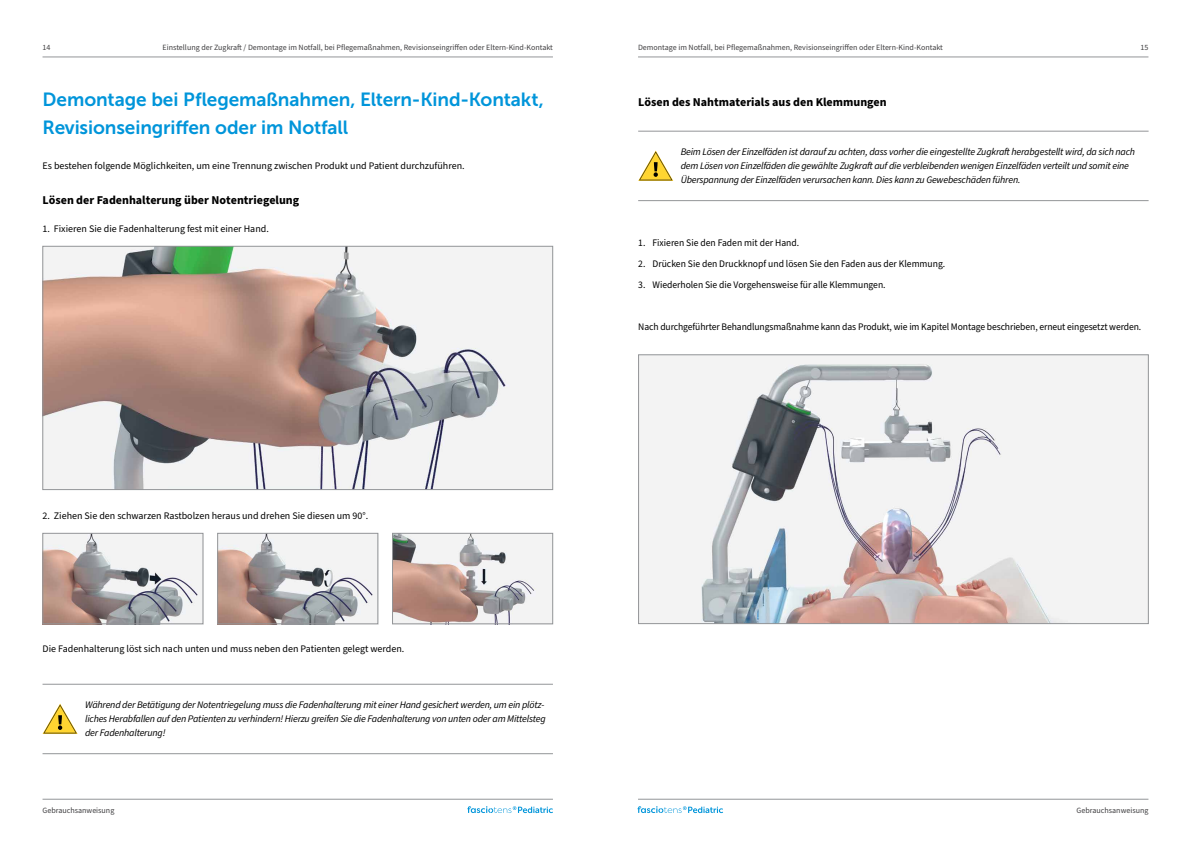
<style>
.page{position:relative;width:1191px;height:842px;background:#fff}
.page>*{position:absolute;margin:0;border:0;box-sizing:border-box;transform-origin:0 0}
.t1{font:19px/28px "Museo Sans 700";letter-spacing:-.005em;color:#0095da}
.t2{font:700 12px "Source Sans Pro";color:#000}
.t3{font:italic 10px/14px "Source Sans Pro";letter-spacing:-.02em;color:#000}
.t4{font:10px "Source Sans Pro";color:#000}
.t5{font:10px "Source Sans Pro";color:#000;scale:.96 1}
.t6{font:8px "Source Sans Pro";color:#414042}
</style>
<div class="page">
<hr style="left:43px;top:57px;width:510px;height:1px;background:#939598">
<hr style="left:638px;top:57px;width:510px;height:1px;background:#939598">
<hr style="left:638px;top:799px;width:510px;height:1px;background:#939598">
<hr style="left:43px;top:799px;width:510px;height:1px;background:#939598">
<svg style="left:467px;top:806px;width:86px;height:7px"></svg>
<svg style="left:637px;top:806px;width:86px;height:7px"></svg>
<hr style="left:43px;top:753px;width:510px;height:1px;background:#939598">
<hr style="left:43px;top:684px;width:510px;height:1px;background:#939598">
<svg style="left:43px;top:704px;width:35px;height:30px"></svg>
<img style="left:45px;top:248px;width:506px;height:240px">
<div style="left:43px;top:246px;width:510px;height:244px;border:1px solid #939598"></div>
<img style="left:45px;top:535px;width:156px;height:87px">
<div style="left:43px;top:533px;width:160px;height:91px;border:1px solid #939598"></div>
<img style="left:219px;top:535px;width:157px;height:87px">
<div style="left:217px;top:533px;width:161px;height:91px;border:1px solid #939598"></div>
<img style="left:394px;top:535px;width:157px;height:87px">
<div style="left:392px;top:533px;width:161px;height:91px;border:1px solid #939598"></div>
<img style="left:640px;top:357px;width:506px;height:265px">
<div style="left:638px;top:355px;width:510px;height:269px;border:1px solid #939598"></div>
<hr style="left:638px;top:200px;width:510px;height:1px;background:#939598">
<hr style="left:638px;top:131px;width:510px;height:1px;background:#939598">
<svg style="left:638px;top:151px;width:35px;height:30px"></svg>
<p class="t6" style="left:163px;top:42px;width:392px">Einstellung der Zugkraft / Demontage im Notfall, bei Pflegemaßnahmen, Revisionseingriffen oder Eltern-Kind-Kontakt</p>
<p class="t6" style="left:638px;top:42px;width:306px">Demontage im Notfall, bei Pflegemaßnahmen, Revisionseingriffen oder Eltern-Kind-Kontakt</p>
<p class="t6" style="left:43px;top:42px;width:9px">14</p>
<p class="t6" style="left:1140px;top:42px;width:9px">15</p>
<h1 class="t1" style="left:43px;top:85px;width:503px">Demontage bei Pflegemaßnahmen, Eltern-Kind-Kontakt,<br>Revisionseingriffen oder im Notfall</h1>
<p class="t4" style="left:43px;top:159px;width:423px">Es bestehen folgende Möglichkeiten, um eine Trennung zwischen Produkt und Patient durchzuführen.</p>
<p class="t2" style="left:43px;top:192px;width:258px">Lösen der Fadenhalterung über Notentriegelung</p>
<p class="t4" style="left:43px;top:222px;width:228px">1. Fixieren Sie die Fadenhalterung fest mit einer Hand.</p>
<p class="t4" style="left:43px;top:509px;width:327px">2. Ziehen Sie den schwarzen Rastbolzen heraus und drehen Sie diesen um 90°.</p>
<p class="t4" style="left:43px;top:642px;width:363px">Die Fadenhalterung löst sich nach unten und muss neben den Patienten gelegt werden.</p>
<p class="t3" style="left:85px;top:698px;width:462px">Während der Betätigung der Notentriegelung muss die Fadenhalterung mit einer Hand gesichert werden, um ein plötz&shy;liches Herabfallen auf den Patienten zu verhindern! Hierzu greifen Sie die Fadenhalterung von unten oder am Mittelsteg der Fadenhalterung!</p>
<p class="t2" style="left:638px;top:94px;width:250px">Lösen des Nahtmaterials aus den Klemmungen</p>
<p class="t3" style="left:680px;top:145px;width:456px">Beim Lösen der Einzelfäden ist darauf zu achten, dass vorher die eingestellte Zugkraft herabgestellt wird, da sich nach dem Lösen von Einzelfäden die gewählte Zugkraft auf die verbleibenden wenigen Einzelfäden verteilt und somit eine<br>Überspannung der Einzelfäden verursachen kann. Dies kann zu Gewebeschäden führen.</p>
<p class="t5" style="left:638px;top:236px;width:169px">1. Fixieren Sie den Faden mit der Hand.</p>
<p class="t5" style="left:638px;top:257px;width:321px">2. Drücken Sie den Druckknopf und lösen Sie den Faden aus der Klemmung.</p>
<p class="t5" style="left:638px;top:278px;width:259px">3. Wiederholen Sie die Vorgehensweise für alle Klemmungen.</p>
<p class="t5" style="left:638px;top:320px;width:525px">Nach durchgeführter Behandlungsmaßnahme kann das Produkt, wie im Kapitel Montage beschrieben, erneut eingesetzt werden.</p>
<p class="t6" style="left:43px;top:805px;width:73px">Gebrauchsanweisung</p>
<p class="t6" style="left:1076px;top:805px;width:73px">Gebrauchsanweisung</p>
</div>
